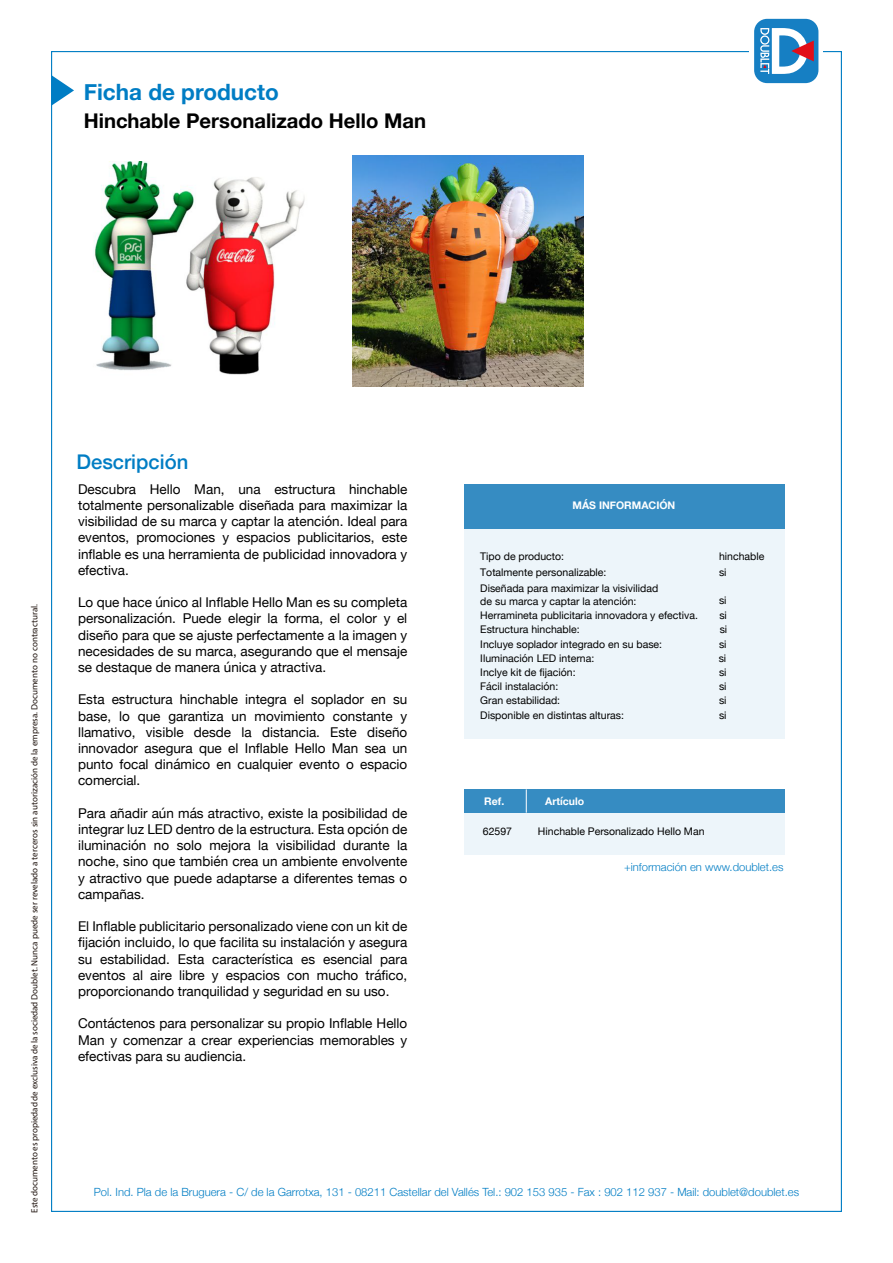
<style>
.page{position:relative;width:893px;height:1263px;background:#fff}
.page>*{position:absolute;margin:0;border:0;box-sizing:border-box;transform-origin:0 0}
.t1{font:700 22.5px "Helvetica Neue";color:#007dc4}
.t2{font:700 20.25px "Helvetica Neue";color:#000}
.t3{font:500 20.25px "Helvetica Neue";color:#007dc4}
.t4{font:13.5px/16.2px "Helvetica Neue";color:#000;text-align:justify}
.t5{font:300 11.25px "Helvetica Neue";color:#007dc4}
.t6{font:10.5px/14.2px "Helvetica Neue";color:#000}
.t7{font:700 10.5px "Helvetica Neue";color:#fff}
.t8{font:9px "Myriad Pro";color:#1e120d}
</style>
<div class="page">
<div style="left:754px;top:19px;width:64px;height:64px;background:#167fc3;border-radius:13px"></div>
<svg style="left:760px;top:28px;width:54px;height:46px"></svg>
<svg style="left:51px;top:75px;width:23px;height:31px"></svg>
<div style="left:464px;top:485px;width:320px;height:254px;background:#edf5fa"></div>
<div style="left:464px;top:485px;width:320px;height:44px;background:#368cc2"></div>
<div style="left:464px;top:789px;width:320px;height:66px;background:#edf5fa"></div>
<div style="left:464px;top:789px;width:320px;height:24px;background:#368cc2"></div>
<svg style="left:526px;top:789px;width:1px;height:24px"></svg>
<img style="left:352px;top:155px;width:232px;height:232px">
<img style="left:93px;top:162px;width:212px;height:213px">
<h1 class="t1" style="left:84px;top:75px;width:197px">Ficha de producto</h1>
<h2 class="t2" style="left:84px;top:105px;width:344px">Hinchable Personalizado Hello Man</h2>
<p class="t8" style="left:29px;top:1213px;width:610px;rotate:-90deg">Este documento es propiedad de exclusiva de la sociedad Doublet. Nunca puede ser revelado a terceros sin autorización de la empresa. Documento no contractural.</p>
<h2 class="t3" style="left:77px;top:445px;width:113px">Descripción</h2>
<p class="t4" style="left:78px;top:482px;width:331px">Descubra Hello Man, una estructura hinchable totalmente personalizable diseñada para maximizar la visibilidad de su marca y captar la atención. Ideal para eventos, promociones y espacios publicitarios, este inflable es una herramienta de publicidad innovadora y efectiva.</p>
<p class="t4" style="left:78px;top:595px;width:331px">Lo que hace único al Inflable Hello Man es su completa personalización. Puede elegir la forma, el color y el diseño para que se ajuste perfectamente a la imagen y necesidades de su marca, asegurando que el mensaje se destaque de manera única y atractiva.</p>
<p class="t4" style="left:78px;top:692px;width:331px">Esta estructura hinchable integra el soplador en su base, lo que garantiza un movimiento constante y llamativo, visible desde la distancia. Este diseño innovador asegura que el Inflable Hello Man sea un punto focal dinámico en cualquier evento o espacio comercial.</p>
<p class="t4" style="left:78px;top:806px;width:331px">Para añadir aún más atractivo, existe la posibilidad de integrar luz LED dentro de la estructura. Esta opción de iluminación no solo mejora la visibilidad durante la noche, sino que también crea un ambiente envolvente y atractivo que puede adaptarse a diferentes temas o campañas.</p>
<p class="t4" style="left:78px;top:919px;width:331px">El Inflable publicitario personalizado viene con un kit de fijación incluido, lo que facilita su instalación y asegura su estabilidad. Esta característica es esencial para eventos al aire libre y espacios con mucho tráfico, proporcionando tranquilidad y seguridad en su uso.</p>
<p class="t4" style="left:78px;top:1016px;width:331px">Contáctenos para personalizar su propio Inflable Hello Man y comenzar a crear experiencias memorables y efectivas para su audiencia.</p>
<p class="t7" style="left:573px;top:497px;width:104px">MÁS INFORMACIÓN</p>
<p class="t6" style="left:480px;top:550px;width:85px">Tipo de producto:</p>
<p class="t6" style="left:719px;top:550px;width:47px">hinchable</p>
<p class="t6" style="left:480px;top:565px;width:128px">Totalmente personalizable:</p>
<p class="t6" style="left:719px;top:565px;width:9px">si</p>
<p class="t6" style="left:480px;top:582px;width:179px;line-height:12.6px">Diseñada para maximizar la visivilidad de su marca y captar la atención:</p>
<p class="t6" style="left:719px;top:594px;width:9px">si</p>
<p class="t6" style="left:719px;top:637px;width:9px">si si</p>
<p class="t6" style="left:480px;top:609px;width:219px">Herramineta publicitaria innovadora y efectiva.</p>
<p class="t6" style="left:719px;top:609px;width:9px">si</p>
<p class="t6" style="left:480px;top:623px;width:101px">Estructura hinchable:</p>
<p class="t6" style="left:720px;top:623px;width:9px">si</p>
<p class="t6" style="left:480px;top:637px;width:183px">Incluye soplador integrado en su base:</p>
<p class="t6" style="left:480px;top:651px;width:115px">Iluminación LED interna:<br>Inclye kit de fijación:<br>Fácil instalación:<br>Gran estabilidad:</p>
<p class="t6" style="left:719px;top:665px;width:9px">si si</p>
<p class="t6" style="left:719px;top:694px;width:9px">si</p>
<p class="t6" style="left:480px;top:708px;width:145px">Disponible en distintas alturas:</p>
<p class="t6" style="left:719px;top:708px;width:9px">si</p>
<p class="t7" style="left:484px;top:793px;width:22px">Ref.</p>
<p class="t7" style="left:545px;top:793px;width:41px">Artículo</p>
<p class="t6" style="left:483px;top:825px;width:31px">62597</p>
<p class="t6" style="left:538px;top:825px;width:168px">Hinchable Personalizado Hello Man</p>
<p class="t5" style="left:624px;top:858px;width:161px">+información en www.doublet.es</p>
<p class="t5" style="left:94px;top:1183px;width:707px">Pol. Ind. Pla de la Bruguera - C/ de la Garrotxa, 131 - 08211 Castellar del Vallés Tel.: 902 153 935 - Fax : 902 112 937 - Mail: doublet@doublet.es</p>
</div>
